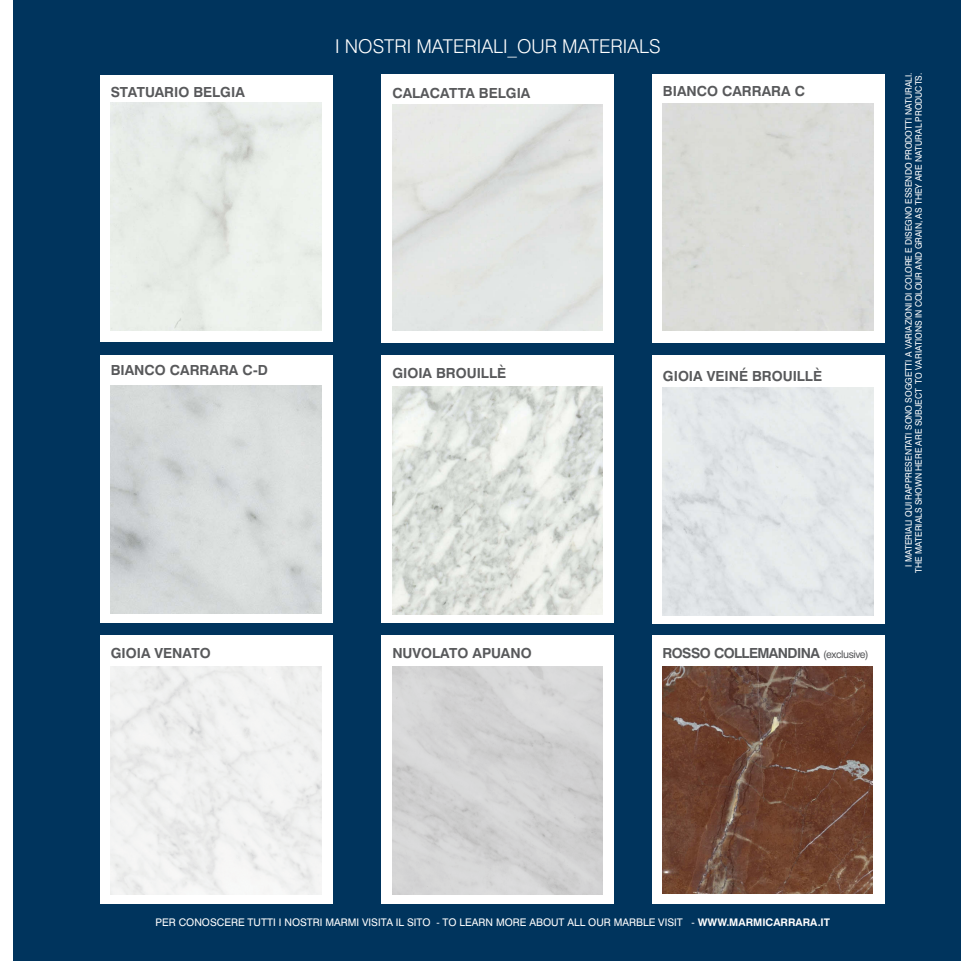
<style>
.page{position:relative;width:961px;height:961px;background:#fff}
.page>*{position:absolute;margin:0;border:0;box-sizing:border-box;transform-origin:0 0}
.t1{font:300 19.05px "Swiss 721 BT";color:#fff}
.t2{font:700 13.95px "Swiss 721 BT";color:#58595b}
.t3{font:700 13.95px "Swiss 721 BT";letter-spacing:-.045em;color:#58595b}
.t4{font:10.5px "Swiss 721 BT";color:#fff}
.t5{font:9px/9.9px "Swiss 721 BT";color:#fff;text-align:right;scale:.95 1}
.s1{font-weight:400;font-size:10.5px}
.s2{font-weight:700}
</style>
<div class="page">
<div style="left:13px;top:0;width:948px;height:961px;background:#00345d"></div>
<svg style="left:101px;top:75px;width:232px;height:267px;background:#ecf0ec"></svg>
<svg style="left:382px;top:75px;width:232px;height:268px;background:#e8eae8"></svg>
<svg style="left:652px;top:75px;width:232px;height:268px;background:#e2e3e0"></svg>
<svg style="left:101px;top:355px;width:232px;height:268px;background:#dde0e0"></svg>
<div style="left:382px;top:355px;width:232px;height:268px;background:#fff"></div>
<img style="left:392px;top:386px;width:211px;height:228px">
<svg style="left:652px;top:355px;width:232px;height:269px;background:#e8ebed"></svg>
<div style="left:101px;top:635px;width:232px;height:268px;background:linear-gradient(to right,#f1f2f2,#f3f4f3)"></div>
<svg style="left:382px;top:635px;width:232px;height:268px;background:#dcdcdc"></svg>
<div style="left:652px;top:635px;width:232px;height:268px;background:#fff"></div>
<img style="left:662px;top:666px;width:210px;height:228px">
<h1 class="t1" style="left:335px;top:38px;width:327px">I NOSTRI MATERIALI_OUR MATERIALS</h1>
<h2 class="t2" style="left:111px;top:87px;width:136px">STATUARIO BELGIA</h2>
<h2 class="t2" style="left:392px;top:87px;width:140px">CALACATTA BELGIA</h2>
<h2 class="t2" style="left:663px;top:86px;width:144px">BIANCO CARRARA C</h2>
<h2 class="t2" style="left:111px;top:365px;width:159px">BIANCO CARRARA C-D</h2>
<h2 class="t2" style="left:392px;top:367px;width:115px">GIOIA BROUILLÈ</h2>
<h2 class="t2" style="left:663px;top:370px;width:161px">GIOIA VEINÉ BROUILLÈ</h2>
<h2 class="t2" style="left:111px;top:648px;width:102px">GIOIA VENATO</h2>
<h2 class="t2" style="left:392px;top:648px;width:141px">NUVOLATO APUANO</h2>
<h2 class="t3" style="left:662px;top:648px;width:208px">ROSSO COLLEMANDINA <span class="s1">(exclusive)</span></h2>
<p class="t5" style="left:905px;top:573px;width:528px;rotate:-90deg">I MATERIALI QUI RAPPRESENTATI SONO SOGGETTI A VARIAZIONI DI COLORE E DISEGNO ESSENDO PRODOTTI NATURALI.<br>THE MATERIALS SHOWN HERE ARE SUBJECT TO VARIATIONS IN COLOUR AND GRAIN, AS THEY ARE NATURAL PRODUCTS.</p>
<p class="t4" style="left:156px;top:918px;width:676px">PER CONOSCERE TUTTI I NOSTRI MARMI VISITA IL SITO - TO LEARN MORE ABOUT ALL OUR MARBLE VISIT - <span class="s2">WWW.MARMICARRARA.IT</span></p>
</div>
